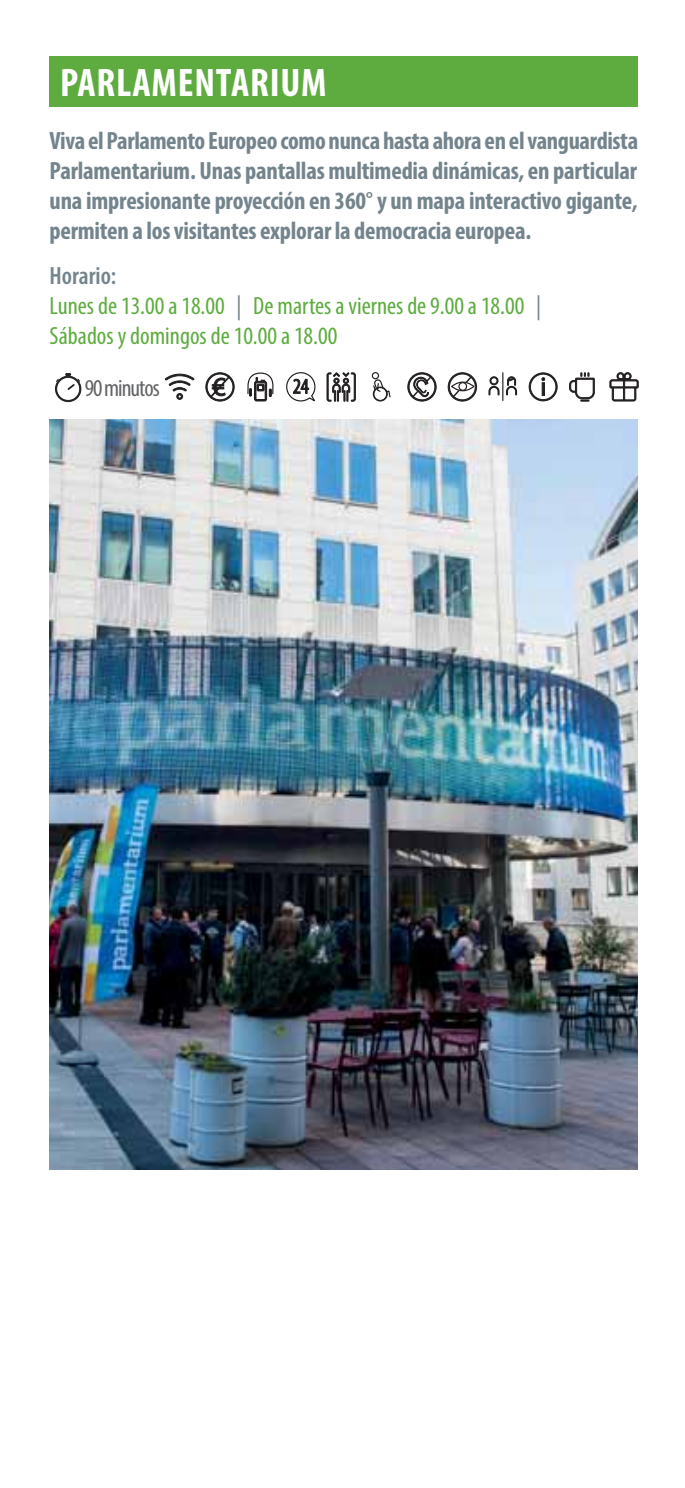
<style>
.page{position:relative;width:685px;height:1488px;background:#fff}
.page>*{position:absolute;margin:0;border:0;box-sizing:border-box;transform-origin:0 0}
.t1{font:700 condensed 40px "Myriad Pro";letter-spacing:.02em;color:#fff}
.t2{font:700 condensed 25px/30px "Myriad Pro";letter-spacing:-.01em;color:#74848d;text-align:justify}
.t3{font:condensed 25px/30px "Myriad Pro";color:#5eac3f}
.t4{font:condensed 24.25px "Myriad Pro";letter-spacing:-.04em;color:#636466}
.s1{font-weight:600;color:#74848d}
.s2{color:#74848d}
</style>
<div class="page">
<div style="left:50px;top:56px;width:588px;height:50px;background:#5eac3f"></div>
<div style="left:55px;top:376px;width:26px;height:26px;border:1px solid #221f20;border-radius:50%"></div>
<svg style="left:55px;top:373px;width:26px;height:28px"></svg>
<svg style="left:529px;top:373px;width:28px;height:28px"></svg>
<div style="left:530px;top:374px;width:26px;height:26px;border:1px solid #231f20;border-radius:50%"></div>
<div style="left:529px;top:372px;width:28px;height:29px;border:1px solid #231f20;border-radius:50%"></div>
<svg style="left:610px;top:372px;width:28px;height:29px"></svg>
<svg style="left:489px;top:373px;width:28px;height:27px"></svg>
<svg style="left:569px;top:373px;width:26px;height:28px"></svg>
<svg style="left:408px;top:373px;width:28px;height:28px"></svg>
<svg style="left:448px;top:373px;width:29px;height:28px"></svg>
<svg style="left:452px;top:382px;width:22px;height:9px"></svg>
<div style="left:451px;top:381px;width:23px;height:10px;border:1px solid #231f20;border-radius:50%"></div>
<div style="left:459px;top:383px;width:8px;height:7px;background:#fff;border-radius:50%"></div>
<div style="left:458px;top:382px;width:9px;height:9px;border:1px solid #231f20;border-radius:50%"></div>
<div style="left:372px;top:372px;width:7px;height:7px;border:1px solid #221f20;border-radius:50%"></div>
<svg style="left:372px;top:377px;width:19px;height:24px"></svg>
<svg style="left:327px;top:372px;width:29px;height:29px"></svg>
<svg style="left:286px;top:372px;width:30px;height:30px"></svg>
<svg style="left:247px;top:372px;width:27px;height:29px"></svg>
<svg style="left:206px;top:373px;width:28px;height:28px"></svg>
<svg style="left:165px;top:374px;width:29px;height:25px"></svg>
<img style="left:50px;top:419px;width:588px;height:750px">
<h1 class="t1" style="left:60px;top:68px;width:268px">PARLAMENTARIUM</h1>
<p class="t2" style="left:50px;top:128px;width:590px">Viva el Parlamento Europeo como nunca hasta ahora en el vanguardista Parlamentarium. Unas pantallas multimedia dinámicas, en particular una impresionante proyección en 360° y un mapa interactivo gigante, permiten a los visitantes explorar la democracia europea.</p>
<p class="t3" style="left:50px;top:263px;width:493px"><span class="s1">Horario:<br></span>Lunes de 13.00 a 18.00 <span class="s2">|</span> De martes a viernes de 9.00 a 18.00 <span class="s2">|<br></span>Sábados y domingos de 10.00 a 18.00</p>
<p class="t4" style="left:85px;top:378px;width:77px">90 minutos</p>
</div>
